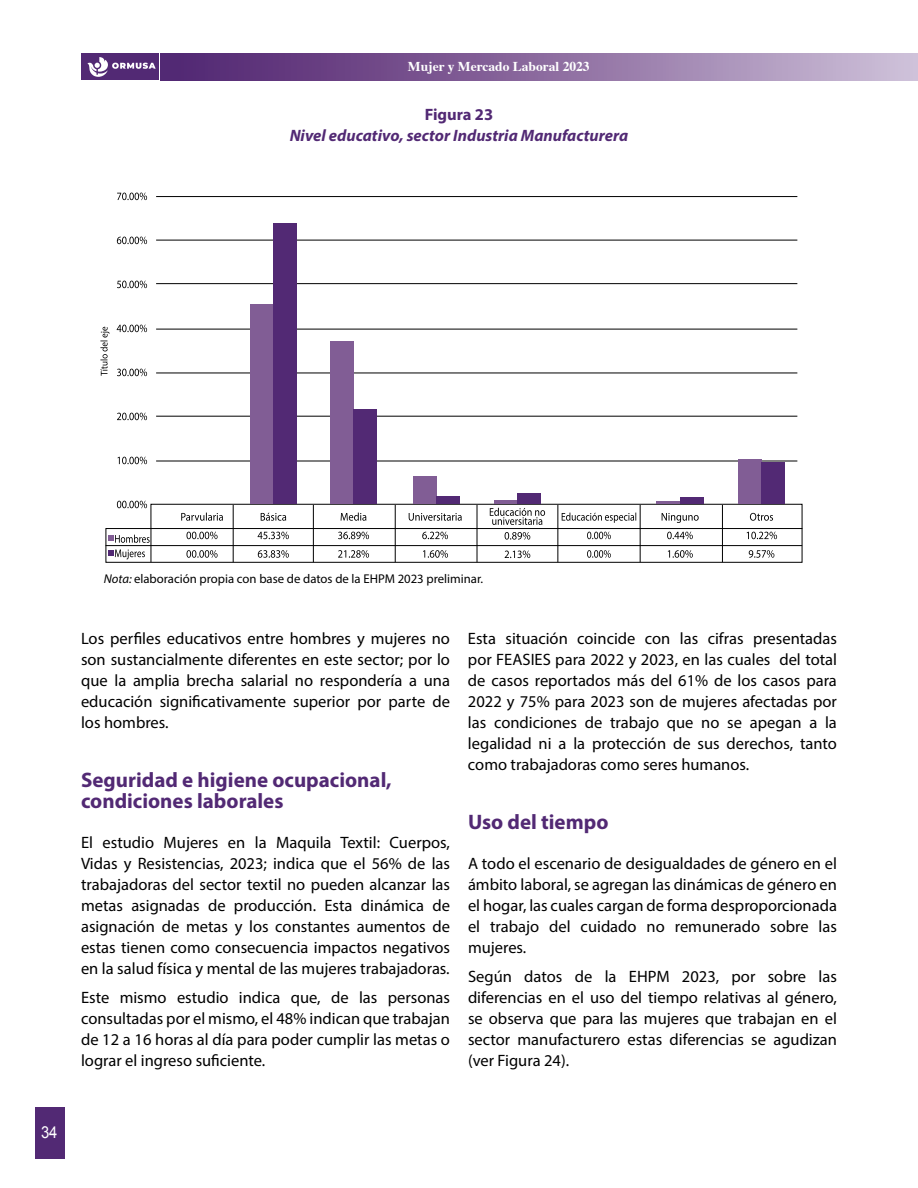
<style>
.page{position:relative;width:918px;height:1188px;background:#fff}
.page>*{position:absolute;margin:0;border:0;box-sizing:border-box;transform-origin:0 0}
.t1{font:700 21px/21px "Myriad Pro";color:#522974}
.t2{font:16.5px/21px "Myriad Pro";color:#000;text-align:justify}
.t3{font:italic 700 16.5px "Myriad Pro";color:#522974}
.t4{font:700 16.5px "Myriad Pro";color:#522974}
.t5{font:16.5px "Arial";color:#fff;scale:.9 1}
.t6{font:700 13.5px "Times";color:#fff}
.t7{font:12.75px "Myriad Pro";color:#000}
.s1{font-style:italic}
</style>
<div class="page">
<div style="left:161px;top:54px;width:757px;height:26px;background:linear-gradient(to right,#4d1e6c,#cdbed7)"></div>
<div style="left:81px;top:54px;width:78px;height:26px;background:#522974"></div>
<svg style="left:87px;top:57px;width:69px;height:20px"></svg>
<div style="left:35px;top:1107px;width:30px;height:51px;background:#522974"></div>
<hr style="left:156px;top:196px;width:641px;height:1px;background:#000">
<hr style="left:156px;top:240px;width:641px;height:1px;background:#000">
<hr style="left:156px;top:283px;width:641px;height:1px;background:#000">
<hr style="left:156px;top:329px;width:641px;height:1px;background:#000">
<hr style="left:156px;top:373px;width:641px;height:1px;background:#000">
<hr style="left:156px;top:416px;width:641px;height:1px;background:#000">
<hr style="left:156px;top:461px;width:641px;height:1px;background:#000">
<div style="left:106px;top:528px;width:696px;height:35px;border:1px solid #000"></div>
<hr style="left:106px;top:545px;width:696px;height:1px;background:#000">
<div style="left:151px;top:504px;width:651px;height:25px;border:1px solid #000"></div>
<hr style="left:151px;top:529px;width:1px;height:33px;background:#000">
<hr style="left:233px;top:505px;width:1px;height:57px;background:#000">
<hr style="left:313px;top:505px;width:1px;height:57px;background:#000">
<hr style="left:395px;top:505px;width:1px;height:57px;background:#000">
<hr style="left:477px;top:505px;width:1px;height:57px;background:#000">
<hr style="left:557px;top:505px;width:1px;height:57px;background:#000">
<hr style="left:640px;top:505px;width:1px;height:57px;background:#000">
<hr style="left:722px;top:505px;width:1px;height:57px;background:#000">
<svg style="left:100px;top:327px;width:10px;height:49px"></svg>
<div style="left:250px;top:304px;width:23px;height:200px;background:#815d95"></div>
<div style="left:273px;top:223px;width:24px;height:281px;background:#522974"></div>
<div style="left:330px;top:341px;width:23px;height:163px;background:#815d95"></div>
<div style="left:353px;top:409px;width:24px;height:95px;background:#522974"></div>
<div style="left:413px;top:477px;width:23px;height:27px;background:#815d95"></div>
<div style="left:436px;top:496px;width:23px;height:8px;background:#522974"></div>
<hr style="left:494px;top:500px;width:23px;height:4px;background:#815d95">
<div style="left:517px;top:494px;width:24px;height:10px;background:#522974"></div>
<div style="left:738px;top:460px;width:24px;height:44px;background:#815d95"></div>
<div style="left:762px;top:462px;width:23px;height:42px;background:#522974"></div>
<hr style="left:657px;top:502px;width:23px;height:2px;background:#815d95">
<div style="left:680px;top:497px;width:23px;height:7px;background:#522974"></div>
<svg style="left:108px;top:550px;width:37px;height:9px"></svg>
<svg style="left:108px;top:535px;width:42px;height:8px"></svg>
<svg style="left:117px;top:501px;width:30px;height:7px"></svg>
<svg style="left:118px;top:457px;width:29px;height:7px"></svg>
<svg style="left:117px;top:413px;width:30px;height:7px"></svg>
<svg style="left:117px;top:369px;width:30px;height:7px"></svg>
<svg style="left:117px;top:325px;width:30px;height:7px"></svg>
<svg style="left:117px;top:281px;width:30px;height:7px"></svg>
<svg style="left:117px;top:237px;width:30px;height:7px"></svg>
<svg style="left:117px;top:193px;width:30px;height:7px"></svg>
<svg style="left:505px;top:551px;width:25px;height:7px"></svg>
<svg style="left:505px;top:532px;width:25px;height:8px"></svg>
<svg style="left:186px;top:550px;width:32px;height:8px"></svg>
<svg style="left:186px;top:532px;width:32px;height:7px"></svg>
<svg style="left:181px;top:513px;width:42px;height:8px"></svg>
<svg style="left:258px;top:550px;width:31px;height:8px"></svg>
<svg style="left:258px;top:532px;width:31px;height:7px"></svg>
<svg style="left:261px;top:513px;width:25px;height:8px"></svg>
<svg style="left:338px;top:550px;width:31px;height:8px"></svg>
<svg style="left:338px;top:532px;width:31px;height:7px"></svg>
<svg style="left:341px;top:513px;width:25px;height:8px"></svg>
<svg style="left:423px;top:550px;width:25px;height:8px"></svg>
<svg style="left:422px;top:532px;width:26px;height:7px"></svg>
<svg style="left:409px;top:513px;width:53px;height:8px"></svg>
<svg style="left:490px;top:508px;width:55px;height:17px"></svg>
<svg style="left:587px;top:550px;width:24px;height:8px"></svg>
<svg style="left:587px;top:532px;width:24px;height:7px"></svg>
<svg style="left:562px;top:513px;width:74px;height:10px"></svg>
<svg style="left:668px;top:550px;width:25px;height:8px"></svg>
<svg style="left:667px;top:532px;width:26px;height:7px"></svg>
<svg style="left:662px;top:513px;width:37px;height:10px"></svg>
<svg style="left:749px;top:550px;width:25px;height:8px"></svg>
<svg style="left:747px;top:532px;width:30px;height:7px"></svg>
<svg style="left:750px;top:513px;width:23px;height:8px"></svg>
<p class="t6" style="left:408px;top:53px;width:183px">Mujer y Mercado Laboral 2023</p>
<p class="t4" style="left:425px;top:104px;width:70px">Figura 23</p>
<p class="t3" style="left:290px;top:125px;width:340px">Nivel educativo, sector Industria Manufacturera</p>
<p class="t5" style="left:41px;top:1122px;width:20px">34</p>
<p class="t7" style="left:104px;top:571px;width:381px"><span class="s1">Nota:</span> elaboración propia con base de datos de la EHPM 2023 preliminar.</p>
<p class="t2" style="left:81px;top:627px;width:371px">Los perfiles educativos entre hombres y mujeres no son sustancialmente diferentes en este sector; por lo que la amplia brecha salarial no respondería a una educación significativamente superior por parte de los hombres.</p>
<p class="t1" style="left:81px;top:769px;width:312px">Seguridad e higiene ocupacional, condiciones laborales</p>
<p class="t2" style="left:81px;top:831px;width:371px">El estudio Mujeres en la Maquila Textil: Cuerpos, Vidas y Resistencias, 2023; indica que el 56% de las trabajadoras del sector textil no pueden alcanzar las metas asignadas de producción. Esta dinámica de asignación de metas y los constantes aumentos de estas tienen como consecuencia impactos negativos en la salud física y mental de las mujeres trabajadoras.</p>
<p class="t2" style="left:81px;top:987px;width:371px">Este mismo estudio indica que, de las personas consultadas por el mismo, el 48% indican que trabajan de 12 a 16 horas al día para poder cumplir las metas o lograr el ingreso suficiente.</p>
<p class="t2" style="left:468px;top:627px;width:371px">Esta situación coincide con las cifras presentadas por FEASIES para 2022 y 2023, en las cuales del total de casos reportados más del 61% de los casos para 2022 y 75% para 2023 son de mujeres afectadas por las condiciones de trabajo que no se apegan a la legalidad ni a la protección de sus derechos, tanto como trabajadoras como seres humanos.</p>
<p class="t1" style="left:468px;top:811px;width:142px">Uso del tiempo</p>
<p class="t2" style="left:468px;top:852px;width:371px">A todo el escenario de desigualdades de género en el ámbito laboral, se agregan las dinámicas de género en el hogar, las cuales cargan de forma desproporcionada el trabajo del cuidado no remunerado sobre las mujeres.</p>
<p class="t2" style="left:468px;top:966px;width:371px">Según datos de la EHPM 2023, por sobre las diferencias en el uso del tiempo relativas al género, se observa que para las mujeres que trabajan en el sector manufacturero estas diferencias se agudizan (ver Figura 24).</p>
</div>
